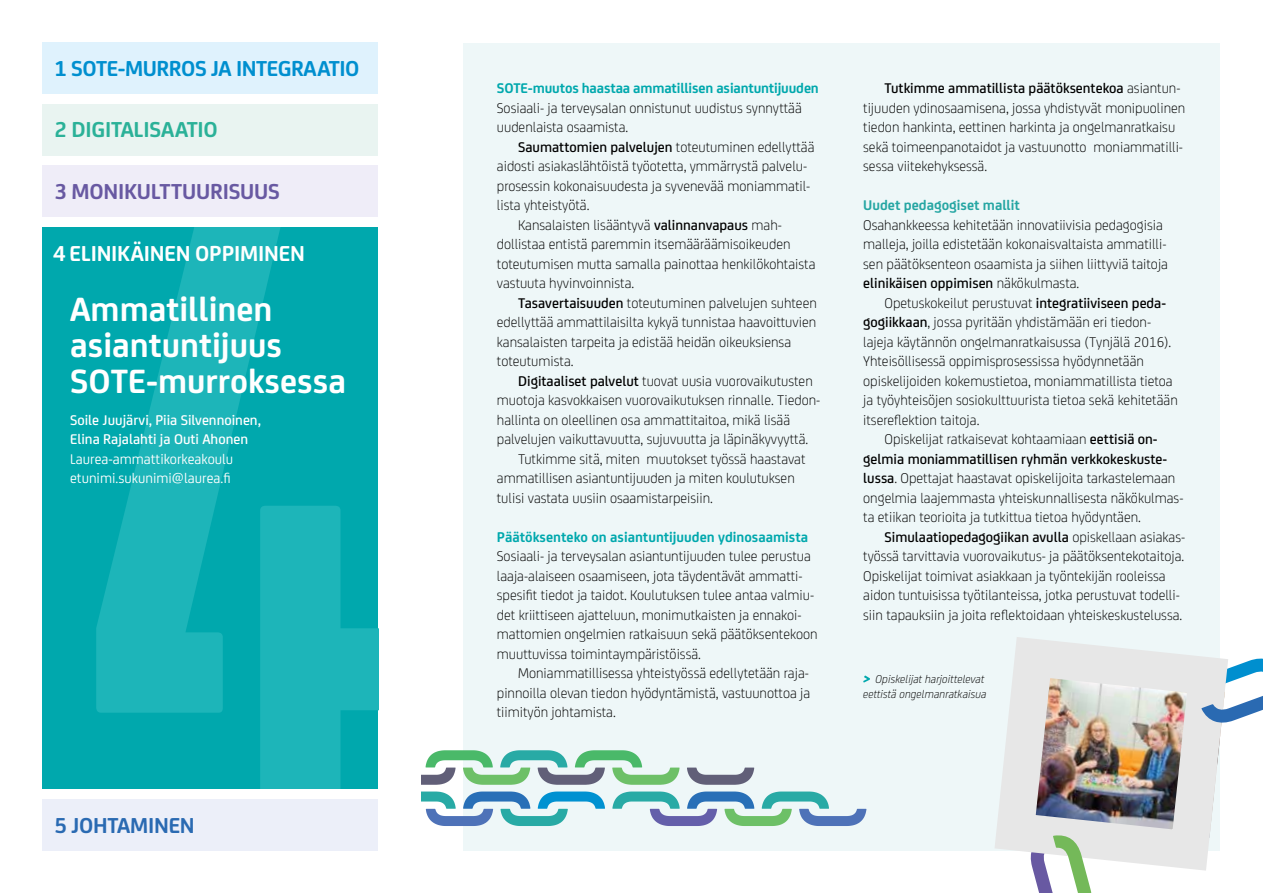
<style>
.page{position:relative;width:1263px;height:893px;background:#fff}
.page>*{position:absolute;margin:0;border:0;box-sizing:border-box;transform-origin:0 0}
.t1{font:700 36px/36px "FS Joey";color:#fff}
.t2{font:700 23.1px "FS Joey";letter-spacing:-.02em;color:#008fcf}
.t3{font:700 23.1px "FS Joey";letter-spacing:-.01em;color:#fff}
.t4{font:700 23.1px "FS Joey";letter-spacing:-.01em;color:#6859a2}
.t5{font:700 23.1px "FS Joey";letter-spacing:-.01em;color:#2bb198}
.t6{font:700 23.1px "FS Joey";letter-spacing:-.01em;color:#2a6ab2}
.t7{font:300 15px/19.5px "FS Joey";color:#000}
.t8{font:700 15px "FS Joey";letter-spacing:-.005em;color:#00a8ad}
.t9{font:500 15px/19.5px "FS Joey";color:#fff}
.t10{font:15px/19.5px "FS Joey";color:#fff}
.t11{font:500 15px "FS Joey";color:#000}
.t12{font:700 15px "FS Joey";color:#26a6a3}
.t13{font:italic 300 12px/15px "FS Joey";color:#000;text-align:right}
.s1{font-weight:300}
.s2{font-weight:500}
</style>
<div class="page">
<div style="left:463px;top:43px;width:757px;height:807px;background:#eef7f8"></div>
<div style="left:43px;top:227px;width:335px;height:562px;background:#00a8ad"></div>
<svg style="left:96px;top:227px;width:282px;height:562px"></svg>
<svg style="left:863px;top:675px;width:7px;height:7px"></svg>
<img style="left:1035px;top:678px;width:152px;height:152px">
<div style="left:996px;top:639px;width:230px;height:230px;border:38px solid #e7e7e7;border-radius:18px"></div>
<svg style="left:1196px;top:658px;width:67px;height:65px"></svg>
<svg style="left:1030px;top:834px;width:62px;height:59px"></svg>
<svg style="left:687px;top:768px;width:67px;height:17px"></svg>
<svg style="left:421px;top:791px;width:184px;height:35px"></svg>
<svg style="left:612px;top:791px;width:254px;height:35px"></svg>
<svg style="left:421px;top:750px;width:259px;height:35px"></svg>
<div style="left:43px;top:166px;width:335px;height:51px;background:#efedf8"></div>
<div style="left:43px;top:43px;width:335px;height:51px;background:#dff2fd"></div>
<div style="left:43px;top:104px;width:335px;height:51px;background:#e9f4f1"></div>
<div style="left:43px;top:799px;width:335px;height:51px;background:#eceff9"></div>
<h2 class="t2" style="left:54px;top:51px;width:307px">1 SOTE-MURROS JA INTEGRAATIO</h2>
<h2 class="t5" style="left:54px;top:112px;width:165px">2 DIGITALISAATIO</h2>
<h2 class="t4" style="left:54px;top:174px;width:227px">3 MONIKULTTUURISUUS</h2>
<h2 class="t3" style="left:53px;top:236px;width:253px">4 ELINIKÄINEN OPPIMINEN</h2>
<h1 class="t1" style="left:70px;top:289px;width:277px">Ammatillinen asiantuntijuus<br>SOTE-murroksessa</h1>
<p class="t9" style="left:70px;top:409px;width:192px">Soile Juujärvi, Piia Silvennoinen,<br>Elina Rajalahti ja Outi Ahonen</p>
<p class="t10" style="left:70px;top:448px;width:165px">Laurea-ammattikorkeakoulu etunimi.sukunimi@laurea.fi</p>
<h2 class="t6" style="left:54px;top:808px;width:142px">5 JOHTAMINEN</h2>
<p class="t8" style="left:497px;top:77px;width:323px">SOTE-muutos haastaa ammatillisen asiantuntijuuden</p>
<p class="t7" style="left:497px;top:97px;width:306px">Sosiaali- ja terveysalan onnistunut uudistus synnyttää uudenlaista osaamista.</p>
<p class="t11" style="left:518px;top:136px;width:298px">Saumattomien palvelujen <span class="s1">toteutuminen edellyttää</span></p>
<p class="t7" style="left:497px;top:155px;width:311px">aidosti asiakaslähtöistä työotetta, ymmärrystä palvelu-</p>
<p class="t7" style="left:497px;top:175px;width:315px">prosessin kokonaisuudesta ja syvenevää moniammatil-</p>
<p class="t7" style="left:497px;top:194px;width:94px">lista yhteistyötä.</p>
<p class="t7" style="left:518px;top:214px;width:265px">Kansalaisten lisääntyvä <span class="s2">valinnanvapaus</span> mah-</p>
<p class="t7" style="left:497px;top:233px;width:295px">dollistaa entistä paremmin itsemääräämisoikeuden</p>
<p class="t7" style="left:497px;top:253px;width:320px">toteutumisen mutta samalla painottaa henkilökohtaista</p>
<p class="t7" style="left:497px;top:272px;width:139px">vastuuta hyvinvoinnista.</p>
<p class="t7" style="left:518px;top:292px;width:300px"><span class="s2">Tasavertaisuuden</span> toteutuminen palvelujen suhteen</p>
<p class="t7" style="left:497px;top:311px;width:321px">edellyttää ammattilaisilta kykyä tunnistaa haavoittuvien</p>
<p class="t7" style="left:497px;top:331px;width:296px">kansalaisten tarpeita ja edistää heidän oikeuksiensa</p>
<p class="t7" style="left:497px;top:350px;width:78px">toteutumista.</p>
<p class="t7" style="left:518px;top:370px;width:296px"><span class="s2">Digitaaliset palvelut</span> tuovat uusia vuorovaikutusten</p>
<p class="t7" style="left:497px;top:389px;width:324px">muotoja kasvokkaisen vuorovaikutuksen rinnalle. Tiedon-</p>
<p class="t7" style="left:497px;top:409px;width:295px">hallinta on oleellinen osa ammattitaitoa, mikä lisää</p>
<p class="t7" style="left:497px;top:428px;width:313px">palvelujen vaikuttavuutta, sujuvuutta ja läpinäkyvyyttä.</p>
<p class="t7" style="left:518px;top:448px;width:289px">Tutkimme sitä, miten muutokset työssä haastavat</p>
<p class="t7" style="left:497px;top:467px;width:299px">ammatillisen asiantuntijuuden ja miten koulutuksen</p>
<p class="t7" style="left:497px;top:487px;width:218px">tulisi vastata uusiin osaamistarpeisiin.</p>
<p class="t8" style="left:497px;top:525px;width:313px">Päätöksenteko on asiantuntijuuden ydinosaamista</p>
<p class="t7" style="left:497px;top:545px;width:322px">Sosiaali- ja terveysalan asiantuntijuuden tulee perustua laaja-alaiseen osaamiseen, jota täydentävät ammatti&shy;spesifit tiedot ja taidot. Koulutuksen tulee antaa valmiu&shy;det kriittiseen ajatteluun, monimutkaisten ja ennakoi&shy;mattomien ongelmien ratkaisuun sekä päätöksentekoon muuttuvissa toimintaympäristöissä.</p>
<p class="t7" style="left:497px;top:662px;width:315px;text-align:justify;text-indent:21px">Moniammatillisessa yhteistyössä edellytetään raja&shy;pinnoilla olevan tiedon hyödyntämistä, vastuunottoa ja tiimityön johtamista.</p>
<p class="t7" style="left:863px;top:77px;width:324px;text-indent:21px"><span class="s2">Tutkimme ammatillista päätöksentekoa</span> asiantun&shy;tijuuden ydinosaamisena, jossa yhdistyvät monipuolinen tiedon hankinta, eettinen harkinta ja ongelmanratkaisu sekä toimeenpanotaidot ja vastuunotto moniammatilli&shy;sessa viitekehyksessä.</p>
<p class="t12" style="left:863px;top:194px;width:158px">Uudet pedagogiset mallit</p>
<p class="t7" style="left:863px;top:214px;width:306px">Osahankkeessa kehitetään innovatiivisia pedagogisia malleja, joilla edistetään kokonaisvaltaista ammatilli&shy;sen päätöksenteon osaamista ja siihen liittyviä taitoja <span class="s2">elinikäisen oppimisen</span> näkökulmasta.</p>
<p class="t7" style="left:863px;top:292px;width:316px;text-indent:21px">Opetuskokeilut perustuvat <span class="s2">integratiiviseen peda&shy;gogiikkaan</span>, jossa pyritään yhdistämään eri tiedon&shy;lajeja käytännön ongelmanratkaisussa (Tynjälä 2016).<br>Yhteisöllisessä oppimisprosessissa hyödynnetään opiskelijoiden kokemustietoa, moniammatillista tietoa ja työyhteisöjen sosiokulttuurista tietoa sekä kehitetään itsereflektion taitoja.</p>
<p class="t7" style="left:863px;top:428px;width:322px;text-indent:21px">Opiskelijat ratkaisevat kohtaamiaan <span class="s2">eettisiä on&shy;gelmia moniammatillisen ryhmän verkkokeskuste&shy;lussa</span>. Opettajat haastavat opiskelijoita tarkastelemaan ongelmia laajemmasta yhteiskunnallisesta näkökulmas&shy;ta etiikan teorioita ja tutkittua tietoa hyödyntäen.</p>
<p class="t7" style="left:863px;top:526px;width:323px;text-indent:21px"><span class="s2">Simulaatiopedagogiikan avulla</span> opiskellaan asiakas&shy;työssä tarvittavia vuorovaikutus- ja päätöksentekotaitoja.<br>Opiskelijat toimivat asiakkaan ja työntekijän rooleissa aidon tuntuisissa työtilanteissa, jotka perustuvat todelli&shy;siin tapauksiin ja joita reflektoidaan yhteiskeskustelussa.</p>
<p class="t13" style="left:863px;top:671px;width:125px">Opiskelijat harjoittelevat eettistä ongelmanratkaisua</p>
</div>
